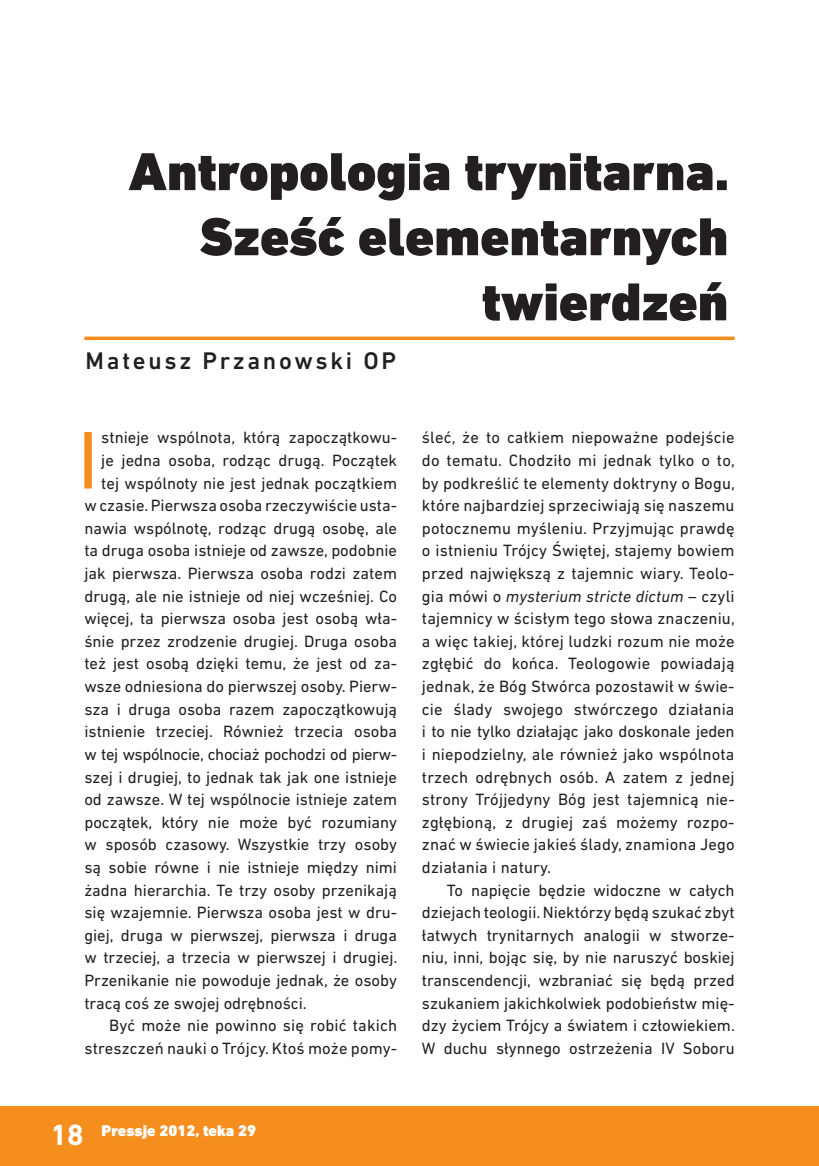
<style>
.page{position:relative;width:819px;height:1166px;background:#fff}
.page>*{position:absolute;margin:0;border:0;box-sizing:border-box;transform-origin:0 0}
.t1{font:83.12px "DIN Next LT Pro";color:#f68e1e}
.t2{font:900 54.25px/65.1px "DIN Next LT Pro";color:#231f20;text-align:right}
.t3{font:700 29.75px "DIN Next LT Pro";color:#fff}
.t4{font:500 24.5px "DIN Next LT Pro";letter-spacing:.11em;color:#231f20}
.t5{font:16.62px/22.6px "DIN Next LT Pro";color:#231f20;text-align:justify}
.t6{font:16.62px "DIN Next LT Pro";letter-spacing:-.02em;color:#231f20}
.t7{font:900 15.75px "DIN Next LT Pro";color:#fff}
.s1{font-style:italic}
</style>
<div class="page">
<div style="left:0;top:1106px;width:819px;height:60px;background:#f68e1e"></div>
<svg style="left:84px;top:336px;width:650px;height:4px;background:#f79d3d"></svg>
<h2 class="t2" style="left:128px;top:139px;width:602px">Antropologia trynitarna.<br>Sześć elementarnych twierdzeń</h2>
<h3 class="t4" style="left:86px;top:347px;width:312px">Mateusz Przanowski OP</h3>
<h1 class="t1" style="left:77px;top:412px;width:23px">I</h1>
<p class="t5" style="left:101px;top:426px;width:297px">stnieje wspólnota, którą zapoczątkowu-</p>
<p class="t5" style="left:101px;top:449px;width:297px">je jedna osoba, rodząc drugą. Początek</p>
<p class="t5" style="left:101px;top:471px;width:297px">tej wspólnoty nie jest jednak początkiem</p>
<p class="t5" style="left:84px;top:494px;width:314px">w czasie. Pierwsza osoba rzeczywiście usta-</p>
<p class="t5" style="left:84px;top:517px;width:314px">nawia wspólnotę, rodząc drugą osobę, ale</p>
<p class="t5" style="left:84px;top:539px;width:314px">ta druga osoba istnieje od zawsze, podobnie</p>
<p class="t5" style="left:84px;top:562px;width:314px">jak pierwsza. Pierwsza osoba rodzi zatem</p>
<p class="t5" style="left:84px;top:584px;width:314px">drugą, ale nie istnieje od niej wcześniej. Co</p>
<p class="t5" style="left:84px;top:607px;width:314px">więcej, ta pierwsza osoba jest osobą wła-</p>
<p class="t5" style="left:84px;top:630px;width:314px">śnie przez zrodzenie drugiej. Druga osoba</p>
<p class="t5" style="left:84px;top:652px;width:314px">też jest osobą dzięki temu, że jest od za-</p>
<p class="t5" style="left:84px;top:675px;width:314px">wsze odniesiona do pierwszej osoby. Pierw-</p>
<p class="t5" style="left:84px;top:697px;width:314px">sza i druga osoba razem zapoczątkowują</p>
<p class="t5" style="left:84px;top:720px;width:314px">istnienie trzeciej. Również trzecia osoba</p>
<p class="t6" style="left:84px;top:745px;width:314px">w tej wspólnocie, chociaż pochodzi od pierw-</p>
<p class="t5" style="left:84px;top:765px;width:314px">szej i drugiej, to jednak tak jak one istnieje</p>
<p class="t5" style="left:84px;top:788px;width:314px">od zawsze. W tej wspólnocie istnieje zatem</p>
<p class="t5" style="left:84px;top:810px;width:314px">początek, który nie może być rozumiany</p>
<p class="t5" style="left:84px;top:833px;width:314px">w sposób czasowy. Wszystkie trzy osoby</p>
<p class="t5" style="left:84px;top:856px;width:314px">są sobie równe i nie istnieje między nimi</p>
<p class="t5" style="left:84px;top:878px;width:314px">żadna hierarchia. Te trzy osoby przenikają</p>
<p class="t5" style="left:84px;top:901px;width:314px">się wzajemnie. Pierwsza osoba jest w dru-</p>
<p class="t5" style="left:84px;top:923px;width:314px">giej, druga w pierwszej, pierwsza i druga</p>
<p class="t5" style="left:84px;top:946px;width:314px">w trzeciej, a trzecia w pierwszej i drugiej.</p>
<p class="t5" style="left:84px;top:969px;width:314px">Przenikanie nie powoduje jednak, że osoby</p>
<p class="t5" style="left:84px;top:991px;width:224px">tracą coś ze swojej odrębności.</p>
<p class="t5" style="left:109px;top:1014px;width:289px">Być może nie powinno się robić takich</p>
<p class="t5" style="left:84px;top:1037px;width:314px">streszczeń nauki o Trójcy. Ktoś może pomy-</p>
<p class="t5" style="left:422px;top:426px;width:314px">śleć, że to całkiem niepoważne podejście do tematu. Chodziło mi jednak tylko o to, by podkreślić te elementy doktryny o Bogu, które najbardziej sprzeciwiają się naszemu potocznemu myśleniu. Przyjmując prawdę o istnieniu Trójcy Świętej, stajemy bowiem przed największą z tajemnic wiary. Teolo&shy;gia mówi o <span class="s1">mysterium stricte dictum</span> – czyli tajemnicy w ścisłym tego słowa znaczeniu, a więc takiej, której ludzki rozum nie może zgłębić do końca. Teologowie powiadają jednak, że Bóg Stwórca pozostawił w świe&shy;cie ślady swojego stwórczego działania i to nie tylko działając jako doskonale jeden i niepodzielny, ale również jako wspólnota trzech odrębnych osób. A zatem z jednej strony Trójjedyny Bóg jest tajemnicą nie&shy;zgłębioną, z drugiej zaś możemy rozpo&shy;znać w świecie jakieś ślady, znamiona Jego działania i natury.</p>
<p class="t5" style="left:422px;top:878px;width:314px;text-indent:25px">To napięcie będzie widoczne w całych dziejach teologii. Niektórzy będą szukać zbyt łatwych trynitarnych analogii w stworze&shy;niu, inni, bojąc się, by nie naruszyć boskiej transcendencji, wzbraniać się będą przed szukaniem jakichkolwiek podobieństw mię&shy;dzy życiem Trójcy a światem i człowiekiem.<br>W duchu słynnego ostrzeżenia IV Soboru</p>
<h3 class="t3" style="left:50px;top:1118px;width:35px">18</h3>
<p class="t7" style="left:102px;top:1121px;width:156px">Pressje 2012, teka 29</p>
</div>
